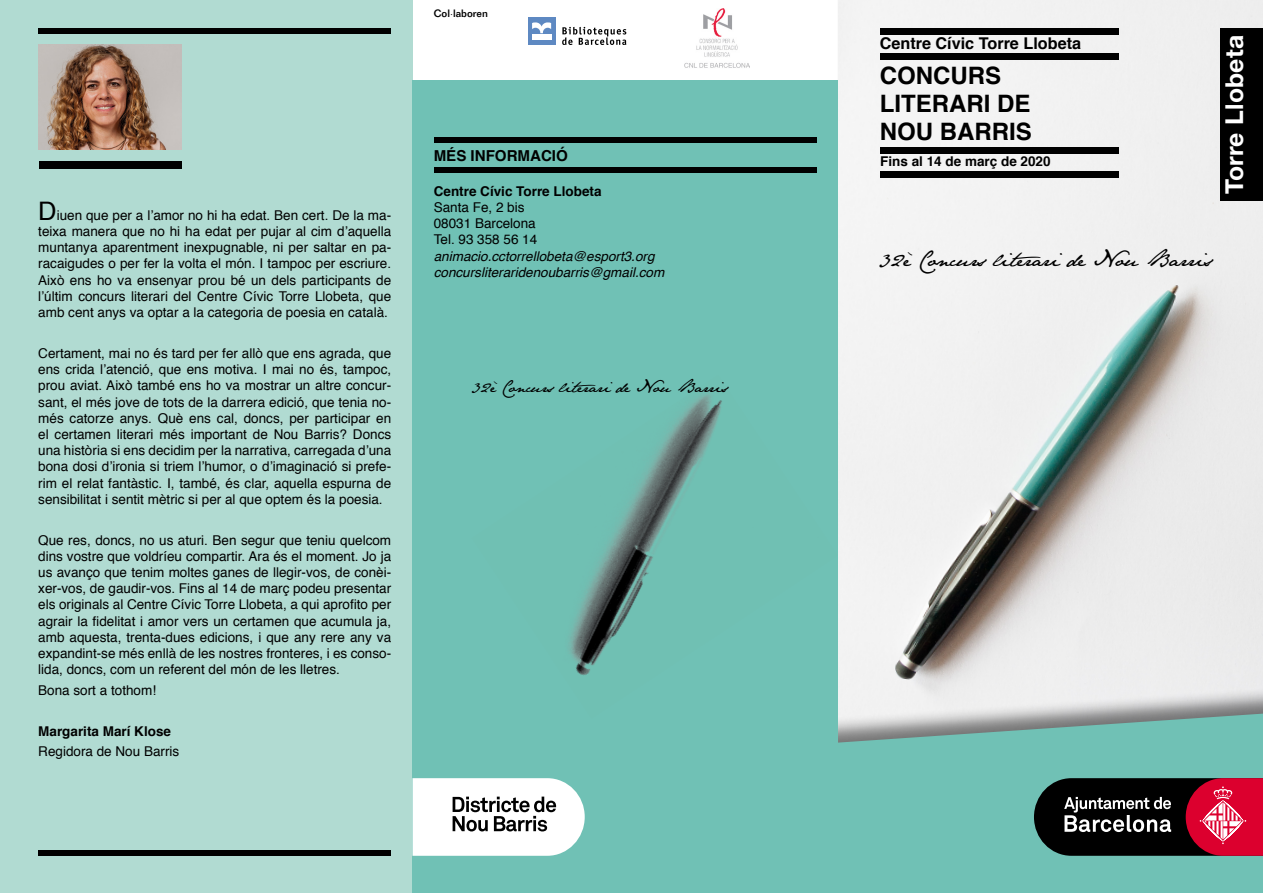
<style>
.page{position:relative;width:1263px;height:893px;background:#fff}
.page>*{position:absolute;margin:0;border:0;box-sizing:border-box;transform-origin:0 0}
.t1{font:700 24.75px "Helvetica Neue LT Std";letter-spacing:.01em;color:#fff}
.t2{font:700 24px "Helvetica";color:#000}
.t3{font:19.5px "Jane Austen";color:#000}
.t4{font:700 16.2px "Helvetica";color:#000}
.Titol_activitat{font:700 15.15px "Helvetica";color:#000}
.t5{font:15px "Jane Austen";color:#000}
.Text_Bases{font:13.5px/16.2px "Helvetica";color:#000;text-align:justify}
.Text_Bases-2{font:italic 13.5px "Helvetica";color:#000}
.Text_Bases-3{font:700 13.5px "Helvetica";color:#000}
.t6{font:500 10.5px "Folio";color:#000}
.s1{font-size:25.5px}
</style>
<div class="page">
<svg style="left:562px;top:27px;width:64px;height:18px"></svg>
<div style="left:528px;top:17px;width:27px;height:28px;background:#5e89c2"></div>
<div style="left:532px;top:35px;width:19px;height:5px;background:#fff"></div>
<svg style="left:532px;top:22px;width:19px;height:11px"></svg>
<img style="left:685px;top:9px;width:64px;height:59px">
<img style="left:838px;top:0;width:425px;height:686px">
<div style="left:0;top:0;width:412px;height:893px;background:#b1dbd2"></div>
<div style="left:810px;top:686px;width:453px;height:207px;background:#000;opacity:.51"></div>
<svg style="left:838px;top:714px;width:425px;height:179px;background:#75bdb3"></svg>
<div style="left:412px;top:80px;width:426px;height:813px;background:#70c1b5"></div>
<svg style="left:412px;top:778px;width:173px;height:78px;background:#dee3e2"></svg>
<div style="left:880px;top:54px;width:239px;height:6px;background:#000"></div>
<div style="left:880px;top:28px;width:239px;height:6px;background:#000"></div>
<div style="left:880px;top:171px;width:239px;height:6px;background:#000"></div>
<div style="left:880px;top:147px;width:239px;height:6px;background:#000"></div>
<div style="left:434px;top:167px;width:382px;height:5px;background:#000"></div>
<div style="left:434px;top:138px;width:382px;height:5px;background:#000"></div>
<img style="left:38px;top:45px;width:144px;height:104px">
<div style="left:38px;top:28px;width:353px;height:5px;background:#000"></div>
<div style="left:39px;top:162px;width:143px;height:7px;background:#000"></div>
<svg style="left:1034px;top:778px;width:229px;height:78px;background:#59222e"></svg>
<div style="left:38px;top:850px;width:353px;height:6px;background:#000"></div>
<div style="left:1220px;top:28px;width:43px;height:173px;background:#000"></div>
<img style="left:570px;top:395px;width:152px;height:280px">
<p class="t6" style="left:434px;top:7px;width:56px">Col·laboren</p>
<p class="Text_Bases" style="left:38px;top:207px;width:354px"><span class="s1">D</span>iuen que per a l’amor no hi ha edat. Ben cert. De la ma&shy;teixa manera que no hi ha edat per pujar al cim d’aquella muntanya aparentment inexpugnable, ni per saltar en pa&shy;racaigudes o per fer la volta el món. I tampoc per escriure.<br>Això ens ho va ensenyar prou bé un dels participants de l’últim concurs literari del Centre Cívic Torre Llobeta, que amb cent anys va optar a la categoria de poesia en català.</p>
<p class="Text_Bases" style="left:38px;top:345px;width:354px">Certament, mai no és tard per fer allò que ens agrada, que ens crida l’atenció, que ens motiva. I mai no és, tampoc, prou aviat. Això també ens ho va mostrar un altre concur&shy;sant, el més jove de tots de la darrera edició, que tenia no&shy;més catorze anys. Què ens cal, doncs, per participar en el certamen literari més important de Nou Barris? Doncs una història si ens decidim per la narrativa, carregada d’una bona dosi d’ironia si triem l’humor, o d’imaginació si prefe&shy;rim el relat fantàstic. I, també, és clar, aquella espurna de sensibilitat i sentit mètric si per al que optem és la poesia.</p>
<p class="Text_Bases" style="left:38px;top:532px;width:354px">Que res, doncs, no us aturi. Ben segur que teniu quelcom dins vostre que voldríeu compartir. Ara és el moment. Jo ja us avanço que tenim moltes ganes de llegir-vos, de conèi&shy;xer-vos, de gaudir-vos. Fins al 14 de març podeu presentar els originals al Centre Cívic Torre Llobeta, a qui aprofito per agrair la fidelitat i amor vers un certamen que acumula ja, amb aquesta, trenta-dues edicions, i que any rere any va expandint-se més enllà de les nostres fronteres, i es conso&shy;lida, doncs, com un referent del món de les lletres.</p>
<p class="Text_Bases" style="left:38px;top:682px;width:119px">Bona sort a tothom!</p>
<p class="Text_Bases-3" style="left:38px;top:720px;width:134px">Margarita Marí Klose</p>
<p class="Text_Bases" style="left:38px;top:744px;width:143px">Regidora de Nou Barris</p>
<p class="Titol_activitat" style="left:434px;top:143px;width:136px">MÉS INFORMACIÓ</p>
<p class="Text_Bases-3" style="left:434px;top:180px;width:169px">Centre Cívic Torre Llobeta</p>
<p class="Text_Bases" style="left:434px;top:200px;width:92px">Santa Fe, 2 bis</p>
<p class="Text_Bases" style="left:434px;top:216px;width:104px">08031 Barcelona</p>
<p class="Text_Bases" style="left:434px;top:232px;width:105px">Tel. 93 358 56 14</p>
<p class="Text_Bases-2" style="left:434px;top:245px;width:222px">animacio.cctorrellobeta@esport3.org</p>
<p class="Text_Bases-2" style="left:434px;top:261px;width:232px">concursliteraridenoubarris@gmail.com</p>
<p class="t5" style="left:472px;top:378px;width:257px">32è Concurs literari de Nou Barris</p>
<p class="t4" style="left:880px;top:30px;width:203px">Centre Cívic Torre Llobeta</p>
<p class="t2" style="left:880px;top:56px;width:123px">CONCURS</p>
<p class="t2" style="left:880px;top:84px;width:152px">LITERARI DE</p>
<p class="t2" style="left:880px;top:112px;width:153px">NOU BARRIS</p>
<p class="Text_Bases-3" style="left:880px;top:150px;width:172px">Fins al 14 de març de 2020</p>
<p class="t1" style="left:1219px;top:194px;width:160px;rotate:-90deg">Torre Llobeta</p>
<p class="t3" style="left:880px;top:248px;width:334px">32è Concurs literari de Nou Barris</p>
</div>
